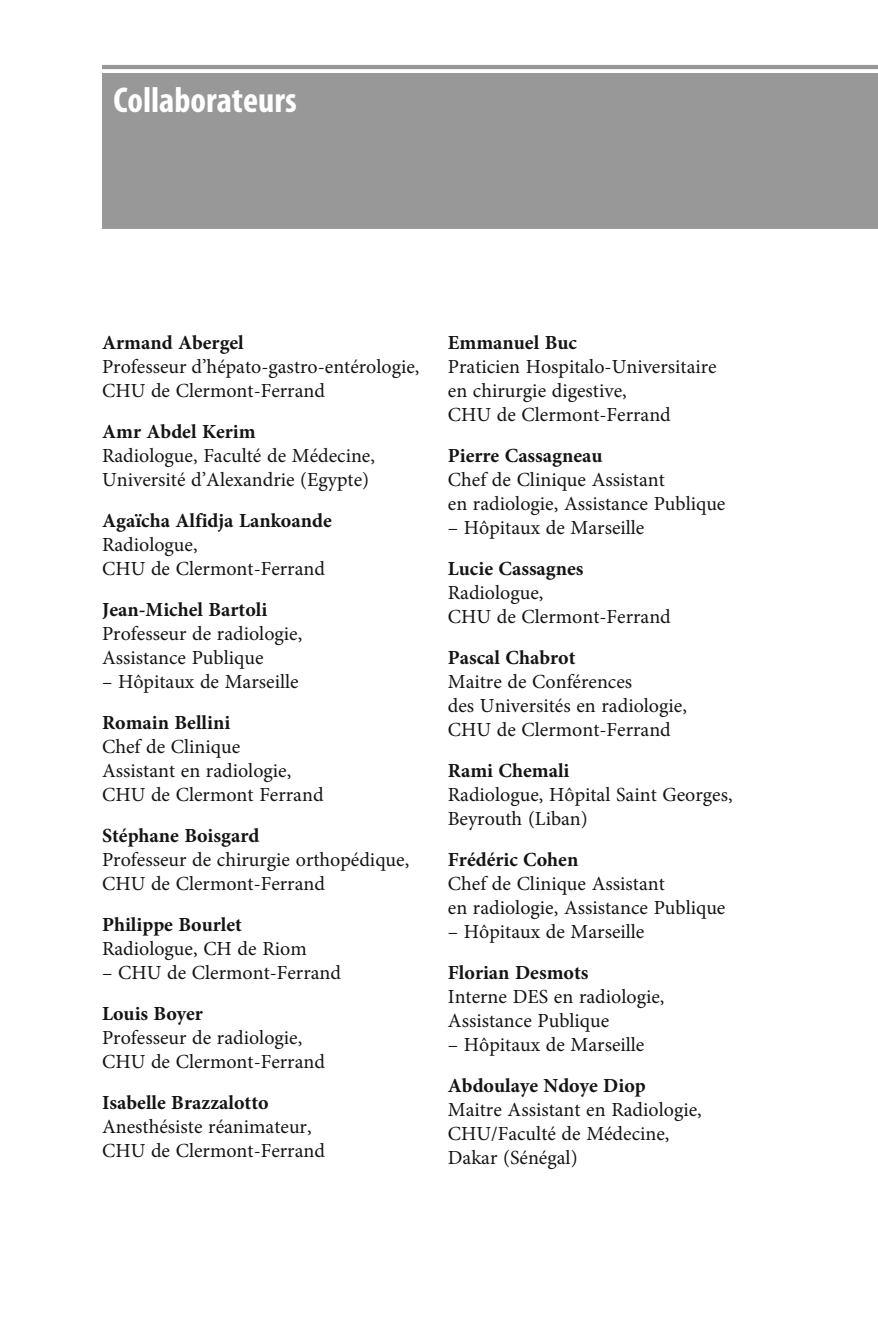
<style>
.page{position:relative;width:878px;height:1332px;background:#fff}
.page>*{position:absolute;margin:0;border:0;box-sizing:border-box;transform-origin:0 0}
.t1{font:700 condensed 36px "Myriad Pro";color:#fff}
.t2{font:20px/24px "Minion Pro";color:#131413}
.t3{font:700 20px "Minion Pro";color:#131413}
</style>
<div class="page">
<div style="left:102px;top:73px;width:776px;height:156px;background:#989898"></div>
<hr style="left:102px;top:65px;width:776px;height:4px;background:#989898">
<h1 class="t1" style="left:113px;top:86px;width:185px">Collaborateurs</h1>
<p class="t3" style="left:102px;top:335px;width:143px">Armand Abergel</p>
<p class="t2" style="left:102px;top:356px;width:319px">Professeur d’hépato-gastro-entérologie,<br>CHU de Clermont-Ferrand</p>
<p class="t3" style="left:102px;top:424px;width:155px">Amr Abdel Kerim</p>
<p class="t2" style="left:102px;top:445px;width:275px">Radiologue, Faculté de Médecine,<br>Université d’Alexandrie (Egypte)</p>
<p class="t3" style="left:102px;top:513px;width:231px">Agaïcha Alfidja Lankoande</p>
<p class="t2" style="left:102px;top:534px;width:224px">Radiologue,<br>CHU de Clermont-Ferrand</p>
<p class="t3" style="left:102px;top:602px;width:167px">Jean-Michel Bartoli</p>
<p class="t2" style="left:102px;top:623px;width:202px">Professeur de radiologie,<br>Assistance Publique</p>
<p class="t2" style="left:102px;top:671px;width:198px">– Hôpitaux de Marseille</p>
<p class="t3" style="left:102px;top:715px;width:130px">Romain Bellini</p>
<p class="t2" style="left:102px;top:736px;width:223px">Chef de Clinique<br>Assistant en radiologie,<br>CHU de Clermont Ferrand</p>
<p class="t3" style="left:102px;top:828px;width:159px">Stéphane Boisgard</p>
<p class="t2" style="left:102px;top:849px;width:309px">Professeur de chirurgie orthopédique,<br>CHU de Clermont-Ferrand</p>
<p class="t3" style="left:102px;top:917px;width:141px">Philippe Bourlet</p>
<p class="t2" style="left:102px;top:938px;width:206px">Radiologue, CH de Riom</p>
<p class="t2" style="left:102px;top:962px;width:241px">– CHU de Clermont-Ferrand</p>
<p class="t3" style="left:102px;top:1006px;width:102px">Louis Boyer</p>
<p class="t2" style="left:102px;top:1027px;width:224px">Professeur de radiologie,<br>CHU de Clermont-Ferrand</p>
<p class="t3" style="left:102px;top:1095px;width:168px">Isabelle Brazzalotto</p>
<p class="t2" style="left:102px;top:1116px;width:224px">Anesthésiste réanimateur,<br>CHU de Clermont-Ferrand</p>
<p class="t3" style="left:448px;top:335px;width:131px">Emmanuel Buc</p>
<p class="t2" style="left:448px;top:356px;width:270px">Praticien Hospitalo-Universitaire en chirurgie digestive,<br>CHU de Clermont-Ferrand</p>
<p class="t3" style="left:448px;top:448px;width:156px">Pierre Cassagneau</p>
<p class="t2" style="left:448px;top:469px;width:279px">Chef de Clinique Assistant<br>en radiologie, Assistance Publique</p>
<p class="t2" style="left:448px;top:517px;width:198px">– Hôpitaux de Marseille</p>
<p class="t3" style="left:448px;top:561px;width:137px">Lucie Cassagnes</p>
<p class="t2" style="left:448px;top:582px;width:224px">Radiologue,<br>CHU de Clermont-Ferrand</p>
<p class="t3" style="left:448px;top:650px;width:129px">Pascal Chabrot</p>
<p class="t2" style="left:448px;top:671px;width:241px">Maitre de Conférences<br>des Universités en radiologie,<br>CHU de Clermont-Ferrand</p>
<p class="t3" style="left:448px;top:763px;width:123px">Rami Chemali</p>
<p class="t2" style="left:448px;top:784px;width:286px">Radiologue, Hôpital Saint Georges,<br>Beyrouth (Liban)</p>
<p class="t3" style="left:448px;top:852px;width:132px">Frédéric Cohen</p>
<p class="t2" style="left:448px;top:873px;width:279px">Chef de Clinique Assistant<br>en radiologie, Assistance Publique</p>
<p class="t2" style="left:448px;top:921px;width:198px">– Hôpitaux de Marseille</p>
<p class="t3" style="left:448px;top:965px;width:142px">Florian Desmots</p>
<p class="t2" style="left:448px;top:986px;width:218px">Interne DES en radiologie,<br>Assistance Publique</p>
<p class="t2" style="left:448px;top:1034px;width:198px">– Hôpitaux de Marseille</p>
<p class="t3" style="left:448px;top:1078px;width:199px">Abdoulaye Ndoye Diop</p>
<p class="t2" style="left:448px;top:1099px;width:255px">Maitre Assistant en Radiologie,<br>CHU/Faculté de Médecine,<br>Dakar (Sénégal)</p>
</div>
